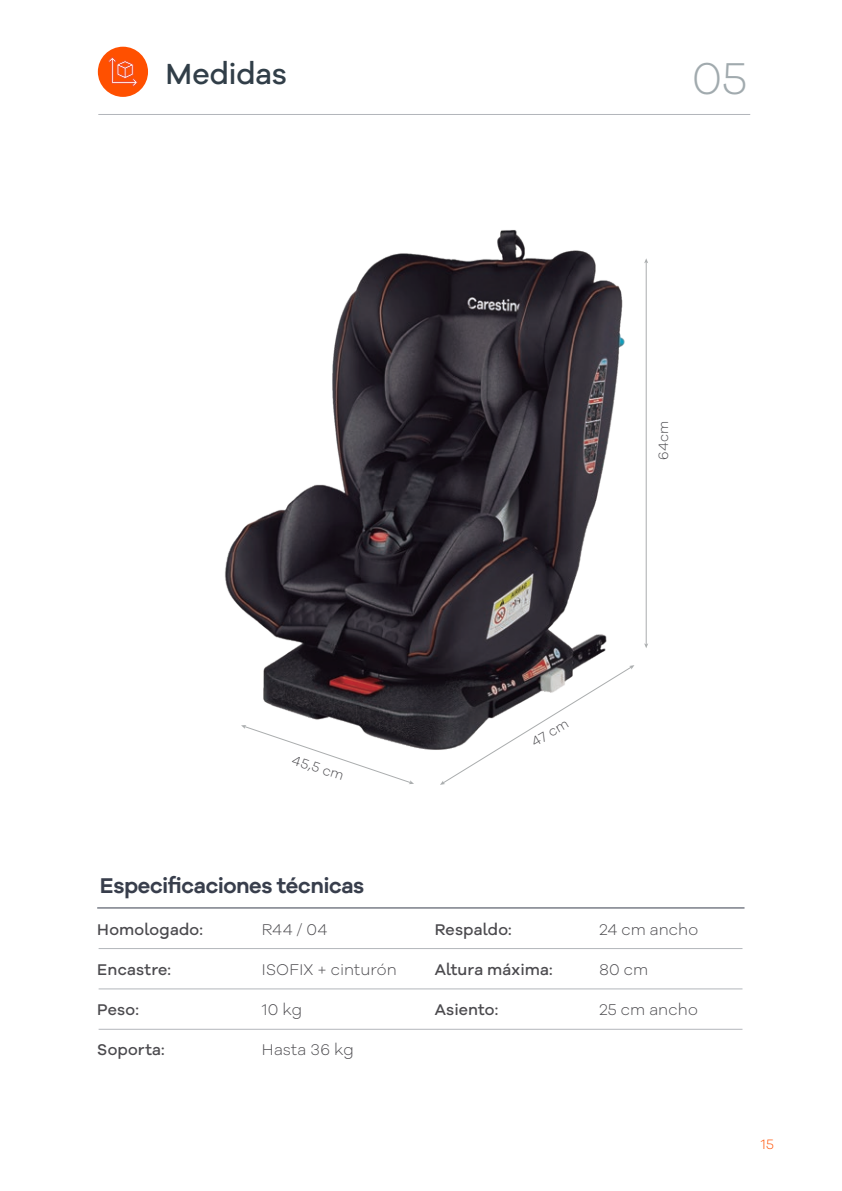
<style>
.page{position:relative;width:842px;height:1191px;background:#fff}
.page>*{position:absolute;margin:0;border:0;box-sizing:border-box;transform-origin:0 0}
.t1{font:300 46px "Galano Grotesque Alt";color:#a1aaae}
.t2{font:500 30px "Galano Grotesque Alt";letter-spacing:-.005em;color:#313e48}
.t3{font:600 22px "Galano Grotesque Alt";letter-spacing:-.02em;color:#383e4c}
.t4{font:500 16px "Galano Grotesque Alt";letter-spacing:.01em;color:#4b4a4e}
.t5{font:300 16px "Galano Grotesque Alt";letter-spacing:.01em;color:#4b4a4e}
.t6{font:300 14px "Galano Grotesque Alt";color:#4b4a4e}
.t7{font:300 14px "Galano Grotesque Alt";color:#ff5000}
</style>
<div class="page">
<img style="left:225px;top:230px;width:421px;height:520px">
<hr style="left:98px;top:114px;width:652px;height:1px;background:#b3b6bb">
<div style="left:98px;top:47px;width:50px;height:50px;background:#ff5000;border-radius:50%"></div>
<svg style="left:108px;top:57px;width:30px;height:30px"></svg>
<hr style="left:646px;top:262px;width:1px;height:383px;background:#aaadae">
<svg style="left:644px;top:643px;width:4px;height:5px"></svg>
<svg style="left:644px;top:258px;width:4px;height:5px"></svg>
<svg style="left:241px;top:725px;width:173px;height:59px"></svg>
<svg style="left:440px;top:665px;width:194px;height:120px"></svg>
<hr style="left:99px;top:948px;width:643px;height:1px;background:#b3b6bb">
<hr style="left:99px;top:988px;width:643px;height:1px;background:#b3b6bb">
<hr style="left:99px;top:1029px;width:643px;height:1px;background:#b3b6bb">
<hr style="left:97px;top:907px;width:647px;height:1px;background:#383e4c">
<h2 class="t2" style="left:166px;top:55px;width:123px">Medidas</h2>
<h1 class="t1" style="left:692px;top:48px;width:57px">05</h1>
<p class="t6" style="left:654px;top:460px;width:41px;rotate:-90deg">64cm</p>
<p class="t6" style="left:295px;top:750px;width:55px;rotate:18deg">45,5 cm</p>
<h3 class="t3" style="left:100px;top:871px;width:266px">Especificaciones técnicas</h3>
<p class="t4" style="left:97px;top:919px;width:107px">Homologado:</p>
<p class="t4" style="left:97px;top:959px;width:75px">Encastre:</p>
<p class="t4" style="left:97px;top:999px;width:43px">Peso:</p>
<p class="t4" style="left:97px;top:1039px;width:69px">Soporta:</p>
<p class="t5" style="left:262px;top:919px;width:67px">R44 / 04</p>
<p class="t5" style="left:262px;top:959px;width:136px">ISOFIX + cinturón</p>
<p class="t5" style="left:262px;top:999px;width:42px">10 kg</p>
<p class="t5" style="left:262px;top:1039px;width:93px">Hasta 36 kg</p>
<p class="t6" style="left:528px;top:735px;width:42px;rotate:-31deg">47 cm</p>
<p class="t4" style="left:435px;top:919px;width:79px">Respaldo:</p>
<p class="t4" style="left:435px;top:959px;width:120px">Altura máxima:</p>
<p class="t4" style="left:435px;top:999px;width:65px">Asiento:</p>
<p class="t5" style="left:599px;top:919px;width:100px">24 cm ancho</p>
<p class="t5" style="left:599px;top:959px;width:50px">80 cm</p>
<p class="t5" style="left:599px;top:999px;width:100px">25 cm ancho</p>
<p class="t7" style="left:761px;top:1135px;width:15px">15</p>
</div>
